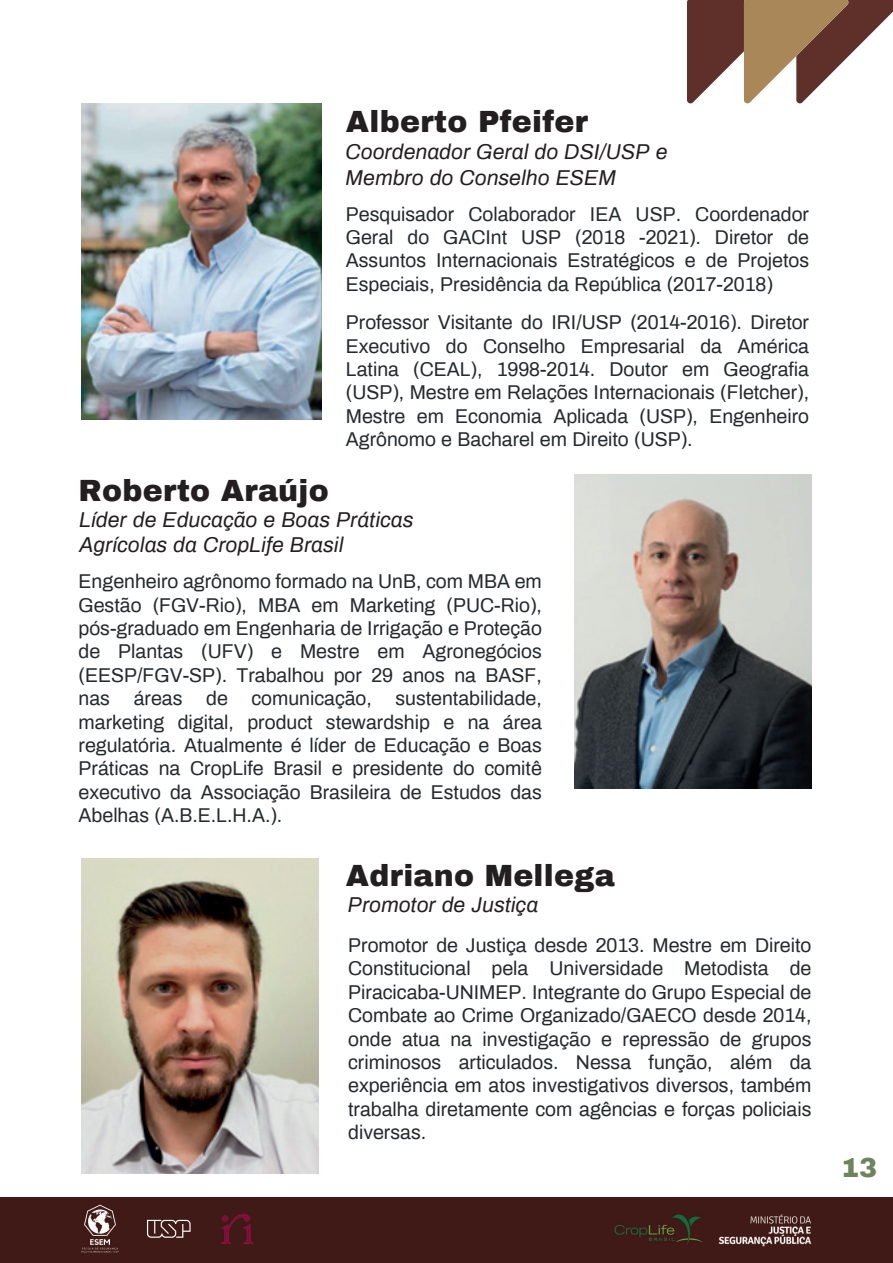
<style>
.page{position:relative;width:893px;height:1263px;background:#fff}
.page>*{position:absolute;margin:0;border:0;box-sizing:border-box;transform-origin:0 0}
.t1{font:900 30px "Archivo";letter-spacing:.01em;color:#231f20}
.t2{font:900 27px "Archivo";color:#6e845c}
.t3{font:italic 21px/25.2px "Archivo";letter-spacing:.01em;color:#231f20}
.t4{font:19.5px/23.4px "Archivo";color:#252a2d;text-align:justify}
</style>
<div class="page">
<img style="left:82px;top:103px;width:239px;height:317px">
<img style="left:575px;top:474px;width:236px;height:314px">
<svg style="left:687px;top:0;width:206px;height:103px"></svg>
<div style="left:0;top:1197px;width:893px;height:66px;background:#401a17"></div>
<img style="left:221px;top:1214px;width:31px;height:30px">
<img style="left:82px;top:1204px;width:36px;height:49px">
<svg style="left:147px;top:1220px;width:44px;height:18px"></svg>
<img style="left:719px;top:1214px;width:92px;height:32px">
<img style="left:614px;top:1214px;width:88px;height:31px">
<img style="left:82px;top:858px;width:236px;height:316px">
<h1 class="t1" style="left:346px;top:103px;width:244px">Alberto Pfeifer</h1>
<p class="t3" style="left:346px;top:138px;width:323px">Coordenador Geral do DSI/USP e<br>Membro do Conselho ESEM</p>
<p class="t4" style="left:346px;top:201px;width:465px">Pesquisador Colaborador IEA USP. Coordenador Geral do GACInt USP (2018 -2021). Diretor de Assuntos Internacionais Estratégicos e de Projetos Especiais, Presidência da República (2017-2018)</p>
<p class="t4" style="left:346px;top:309px;width:465px">Professor Visitante do IRI/USP (2014-2016). Diretor Executivo do Conselho Empresarial da América Latina (CEAL), 1998-2014. Doutor em Geografia (USP), Mestre em Relações Internacionais (Fletcher), Mestre em Economia Aplicada (USP), Engenheiro Agrônomo e Bacharel em Direito (USP).</p>
<h1 class="t1" style="left:79px;top:472px;width:252px">Roberto Araújo</h1>
<p class="t3" style="left:79px;top:506px;width:336px">Líder de Educação e Boas Práticas<br>Agrícolas da CropLife Brasil</p>
<p class="t4" style="left:79px;top:568px;width:465px">Engenheiro agrônomo formado na UnB, com MBA em Gestão (FGV-Rio), MBA em Marketing (PUC-Rio), pós-graduado em Engenharia de Irrigação e Proteção de Plantas (UFV) e Mestre em Agronegócios (EESP/FGV-SP). Trabalhou por 29 anos na BASF, nas áreas de comunicação, sustentabilidade, marketing digital, product stewardship e na área regulatória. Atualmente é líder de Educação e Boas Práticas na CropLife Brasil e presidente do comitê executivo da Associação Brasileira de Estudos das Abelhas (A.B.E.L.H.A.).</p>
<h1 class="t1" style="left:346px;top:857px;width:270px">Adriano Mellega</h1>
<p class="t3" style="left:348px;top:891px;width:192px">Promotor de Justiça</p>
<p class="t4" style="left:348px;top:932px;width:465px">Promotor de Justiça desde 2013. Mestre em Direito Constitucional pela Universidade Metodista de Piracicaba-UNIMEP. Integrante do Grupo Especial de Combate ao Crime Organizado/GAECO desde 2014, onde atua na investigação e repressão de grupos criminosos articulados. Nessa função, além da experiência em atos investigativos diversos, também trabalha diretamente com agências e forças policiais diversas.</p>
<h2 class="t2" style="left:841px;top:1152px;width:38px">13</h2>
</div>
